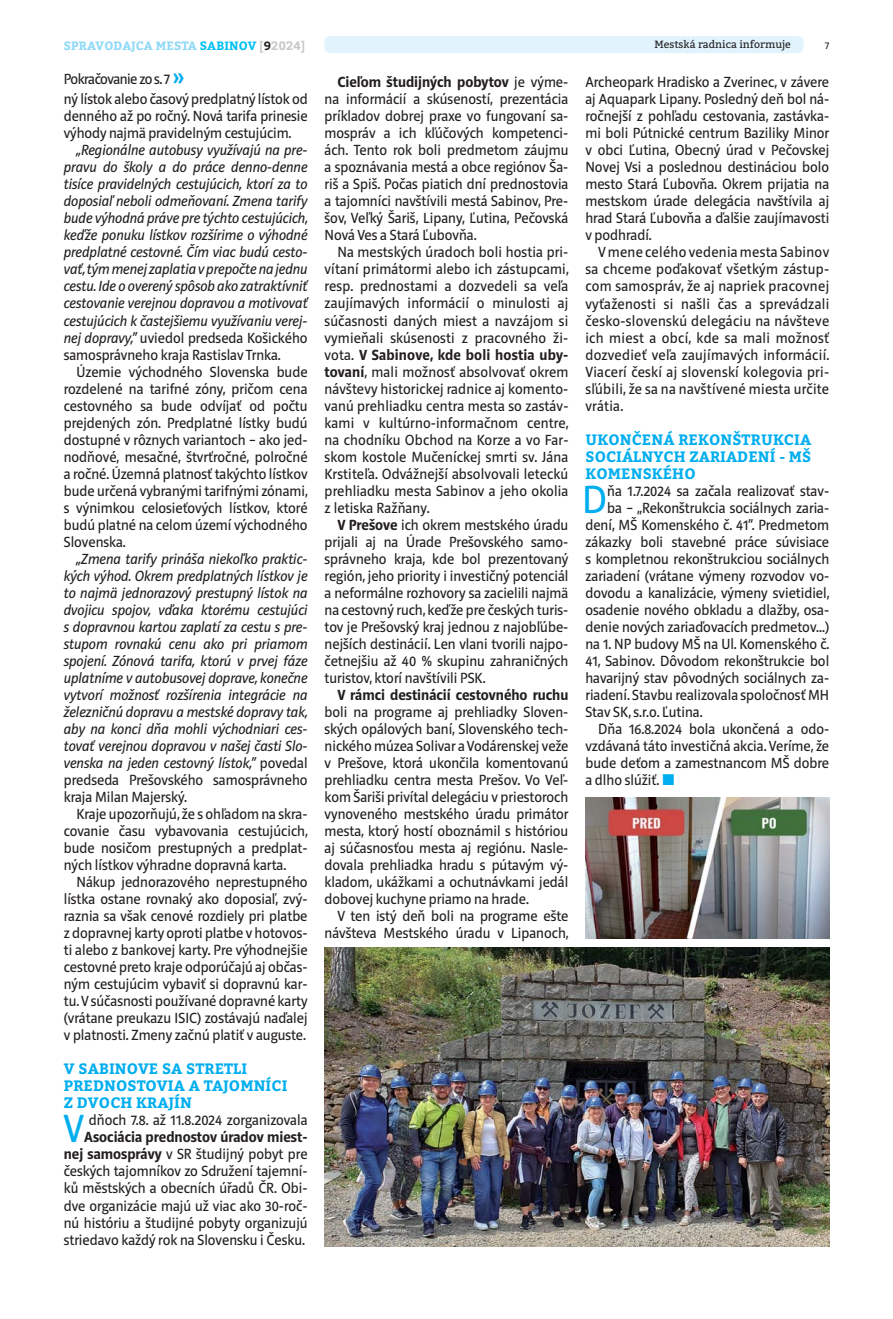
<style>
.page{position:relative;width:893px;height:1319px;background:#fff}
.page>*{position:absolute;margin:0;border:0;box-sizing:border-box;transform-origin:0 0}
.t1{font:40.2px "Riga";color:#00aeef}
.t2{font:15px/17px "Riga";color:#231f20;text-align:justify}
.t3{font:italic 15px/17px "Riga";color:#231f20;text-align:justify}
.t4{font:700 15px/17px "Bitter";letter-spacing:.01em;color:#00aeef}
.t5{font:700 15px "Riga";color:#231f20}
.t6{font:15px "Riga";letter-spacing:-.03em;color:#231f20}
.t7{font:700 12px "Bitter";letter-spacing:.01em;color:#8ed8f8}
.t8{font:10.5px "Bitter";color:#231f20}
.t9{font:10.5px "Riga";color:#231f20}
.s1{color:#00c0f3}
.s2{color:#c6c8ca}
.s3{color:#231f20}
.s4{font-style:normal}
.s5{font-weight:700}
</style>
<div class="page">
<div style="left:324px;top:36px;width:480px;height:17px;background:#e1f4fd;border-radius:6px"></div>
<img style="left:325px;top:947px;width:504px;height:299px">
<img style="left:585px;top:797px;width:244px;height:141px">
<p class="t7" style="left:64px;top:40px;width:243px">SPRAVODAJCA MESTA <span class="s1">SABINOV</span> <span class="s2">[</span><span class="s3">9</span><span class="s2">2024]</span></p>
<p class="t8" style="left:655px;top:39px;width:138px">Mestská radnica informuje</p>
<p class="t9" style="left:825px;top:40px;width:6px">7</p>
<p class="t6" style="left:64px;top:71px;width:108px">Pokračovanie zo s. 7</p>
<p class="t2" style="left:64px;top:91px;width:245px">ný lístok alebo časový predplatný lístok od denného až po ročný. Nová tarifa prinesie výhody najmä pravidelným cestujúcim.</p>
<p class="t3" style="left:64px;top:142px;width:246px;text-indent:13px">„Regionálne autobusy využívajú na pre&shy;pravu do školy a do práce denno-denne tisíce pravidelných cestujúcich, ktorí za to doposiaľ neboli odmeňovaní. Zmena tarify bude výhodná práve pre týchto cestujúcich, keďže ponuku lístkov rozšírime o výhodné predplatné cestovné. Čím viac budú cesto&shy;vať, tým menej zaplatia v prepočte na jednu cestu. Ide o overený spôsob ako zatraktívniť cestovanie verejnou dopravou a motivovať cestujúcich k častejšiemu využívaniu verej&shy;nej dopravy,“ <span class="s4">uviedol predseda Košického samosprávneho kraja Rastislav Trnka.</span></p>
<p class="t2" style="left:64px;top:364px;width:246px;text-indent:13px">Územie východného Slovenska bude rozdelené na tarifné zóny, pričom cena cestovného sa bude odvíjať od počtu prejdených zón. Predplatné lístky budú dostupné v rôznych variantoch – ako jed&shy;nodňové, mesačné, štvrťročné, polročné a ročné. Územná platnosť takýchto lístkov bude určená vybranými tarifnými zónami, s výnimkou celosieťových lístkov, ktoré budú platné na celom území východného Slovenska.</p>
<p class="t3" style="left:64px;top:551px;width:246px;text-indent:13px">„Zmena tarify prináša niekoľko praktic&shy;kých výhod. Okrem predplatných lístkov je to najmä jednorazový prestupný lístok na dvojicu spojov, vďaka ktorému cestujúci s dopravnou kartou zaplatí za cestu s pre&shy;stupom rovnakú cenu ako pri priamom spojení. Zónová tarifa, ktorú v prvej fáze uplatníme v autobusovej doprave, konečne vytvorí možnosť rozšírenia integrácie na železničnú dopravu a mestské dopravy tak, aby na konci dňa mohli východniari ces&shy;tovať verejnou dopravou v našej časti Slo&shy;venska na jeden cestovný lístok,“ <span class="s4">povedal predseda Prešovského samosprávneho kraja Milan Majerský.</span></p>
<p class="t2" style="left:64px;top:806px;width:246px;text-indent:13px">Kraje upozorňujú, že s ohľadom na skra&shy;covanie času vybavovania cestujúcich, bude nosičom prestupných a predplat&shy;ných lístkov výhradne dopravná karta.</p>
<p class="t2" style="left:64px;top:874px;width:245px;text-indent:13px">Nákup jednorazového neprestupného lístka ostane rovnaký ako doposiaľ, zvý&shy;raznia sa však cenové rozdiely pri platbe z dopravnej karty oproti platbe v hotovos&shy;ti alebo z bankovej karty. Pre výhodnejšie cestovné preto kraje odporúčajú aj občas&shy;ným cestujúcim vybaviť si dopravnú kar&shy;tu. V súčasnosti používané dopravné karty (vrátane preukazu ISIC) zostávajú naďalej v platnosti. Zmeny začnú platiť v auguste.</p>
<p class="t4" style="left:64px;top:1061px;width:225px">V SABINOVE SA STRETLI<br>PREDNOSTOVIA A TAJOMNÍCI<br>Z DVOCH KRAJÍN</p>
<h1 class="t1" style="left:64px;top:1108px;width:22px">V</h1>
<p class="t2" style="left:89px;top:1112px;width:220px">dňoch 7.8. až 11.8.2024 zorganizovala</p>
<p class="t2" style="left:64px;top:1129px;width:245px;text-indent:21px"><span class="s5">Asociácia prednostov úradov miest&shy;nej samosprávy</span> v SR študijný pobyt pre českých tajomníkov zo Sdružení tajemní&shy;ků městských a obecních úřadů ČR. Obi&shy;dve organizácie majú už viac ako 30-roč&shy;nú históriu a študijné pobyty organizujú striedavo každý rok na Slovensku i Česku.</p>
<p class="t2" style="left:325px;top:74px;width:245px;text-indent:13px"><span class="s5">Cieľom študijných pobytov</span> je výme&shy;na informácií a skúseností, prezentácia príkladov dobrej praxe vo fungovaní sa&shy;mospráv a ich kľúčových kompetenci&shy;ách. Tento rok boli predmetom záujmu a spoznávania mestá a obce regiónov Ša&shy;riš a Spiš. Počas piatich dní prednostovia a tajomníci navštívili mestá Sabinov, Pre&shy;šov, Veľký Šariš, Lipany, Ľutina, Pečovská Nová Ves a Stará Ľubovňa.</p>
<p class="t2" style="left:325px;top:244px;width:246px;text-indent:13px">Na mestských úradoch boli hostia pri&shy;vítaní primátormi alebo ich zástupcami, resp. prednostami a dozvedeli sa veľa zaujímavých informácií o minulosti aj súčasnosti daných miest a navzájom si vymieňali skúsenosti z pracovného ži&shy;vota. <span class="s5">V Sabinove, kde boli hostia uby&shy;tovaní</span>, mali možnosť absolvovať okrem návštevy historickej radnice aj komento&shy;vanú prehliadku centra mesta so zastáv&shy;kami v kultúrno-informačnom centre, na chodníku Obchod na Korze a vo Far&shy;skom kostole Mučeníckej smrti sv. Jána Krstiteľa. Odvážnejší absolvovali leteckú prehliadku mesta Sabinov a jeho okolia z letiska Ražňany.</p>
<p class="t2" style="left:325px;top:517px;width:245px;text-indent:13px"><span class="s5">V Prešove</span> ich okrem mestského úradu prijali aj na Úrade Prešovského samo&shy;správneho kraja, kde bol prezentovaný región, jeho priority i investičný potenciál a neformálne rozhovory sa zacielili najmä na cestovný ruch, keďže pre českých turis&shy;tov je Prešovský kraj jednou z najobľúbe&shy;nejších destinácií. Len vlani tvorili najpo&shy;četnejšiu až 40 % skupinu zahraničných turistov, ktorí navštívili PSK.</p>
<p class="t5" style="left:337px;top:687px;width:233px">V rámci destinácií cestovného ruchu</p>
<p class="t2" style="left:325px;top:704px;width:245px">boli na programe aj prehliadky Sloven&shy;ských opálových baní, Slovenského tech&shy;nického múzea Solivar a Vodárenskej veže v Prešove, ktorá ukončila komentovanú prehliadku centra mesta Prešov. Vo Veľ&shy;kom Šariši privítal delegáciu v priestoroch vynoveného mestského úradu primátor mesta, ktorý hostí oboznámil s históriou aj súčasnosťou mesta aj regiónu. Nasle&shy;dovala prehliadka hradu s pútavým vý&shy;kladom, ukážkami a ochutnávkami jedál dobovej kuchyne priamo na hrade.</p>
<p class="t2" style="left:325px;top:908px;width:246px;text-align:right">V ten istý deň boli na programe ešte návšteva Mestského úradu v Lipanoch,</p>
<p class="t2" style="left:585px;top:74px;width:245px">Archeopark Hradisko a Zverinec, v závere aj Aquapark Lipany. Posledný deň bol ná&shy;ročnejší z pohľadu cestovania, zastávka&shy;mi boli Pútnické centrum Baziliky Minor v obci Ľutina, Obecný úrad v Pečovskej Novej Vsi a poslednou destináciou bolo mesto Stará Ľubovňa. Okrem prijatia na mestskom úrade delegácia navštívila aj hrad Stará Ľubovňa a ďalšie zaujímavosti v podhradí.</p>
<p class="t2" style="left:585px;top:245px;width:246px;text-indent:13px">V mene celého vedenia mesta Sabinov sa chceme poďakovať všetkým zástup&shy;com samospráv, že aj napriek pracovnej vyťaženosti si našli čas a sprevádzali česko-slovenskú delegáciu na návšteve ich miest a obcí, kde sa mali možnosť dozvedieť veľa zaujímavých informácií.<br>Viacerí českí aj slovenskí kolegovia pri&shy;sľúbili, že sa na navštívené miesta určite vrátia.</p>
<p class="t4" style="left:585px;top:431px;width:227px;text-align:justify">UKONČENÁ REKONŠTRUKCIA SOCIÁLNYCH ZARIADENÍ - MŠ KOMENSKÉHO</p>
<h1 class="t1" style="left:582px;top:479px;width:27px">D</h1>
<p class="t2" style="left:607px;top:483px;width:223px">ňa 1.7.2024 sa začala realizovať stav-</p>
<p class="t2" style="left:607px;top:500px;width:223px">ba – „Rekonštrukcia sociálnych zaria-</p>
<p class="t2" style="left:585px;top:517px;width:245px">dení, MŠ Komenského č. 41“. Predmetom</p>
<p class="t2" style="left:585px;top:534px;width:245px">zákazky boli stavebné práce súvisiace</p>
<p class="t2" style="left:585px;top:551px;width:245px">s kompletnou rekonštrukciou sociálnych</p>
<p class="t2" style="left:585px;top:568px;width:245px">zariadení (vrátane výmeny rozvodov vo-</p>
<p class="t2" style="left:585px;top:585px;width:246px">dovodu a kanalizácie, výmeny svietidiel,</p>
<p class="t2" style="left:585px;top:602px;width:245px">osadenie nového obkladu a dlažby, osa-</p>
<p class="t2" style="left:585px;top:619px;width:245px">denie nových zariaďovacích predmetov...)</p>
<p class="t2" style="left:585px;top:636px;width:246px">na 1. NP budovy MŠ na Ul. Komenského č.</p>
<p class="t2" style="left:585px;top:653px;width:245px">41, Sabinov. Dôvodom rekonštrukcie bol</p>
<p class="t2" style="left:585px;top:670px;width:245px">havarijný stav pôvodných sociálnych za-</p>
<p class="t2" style="left:585px;top:687px;width:245px">riadení. Stavbu realizovala spoločnosť MH</p>
<p class="t2" style="left:585px;top:704px;width:119px">Stav SK, s.r.o. Ľutina.</p>
<p class="t2" style="left:598px;top:721px;width:233px">Dňa 16.8.2024 bola ukončená a odo-</p>
<p class="t2" style="left:585px;top:738px;width:245px">vzdávaná táto investičná akcia. Veríme, že</p>
<p class="t2" style="left:585px;top:755px;width:245px">bude deťom a zamestnancom MŠ dobre</p>
<p class="t2" style="left:585px;top:772px;width:76px">a dlho slúžiť.</p>
</div>
